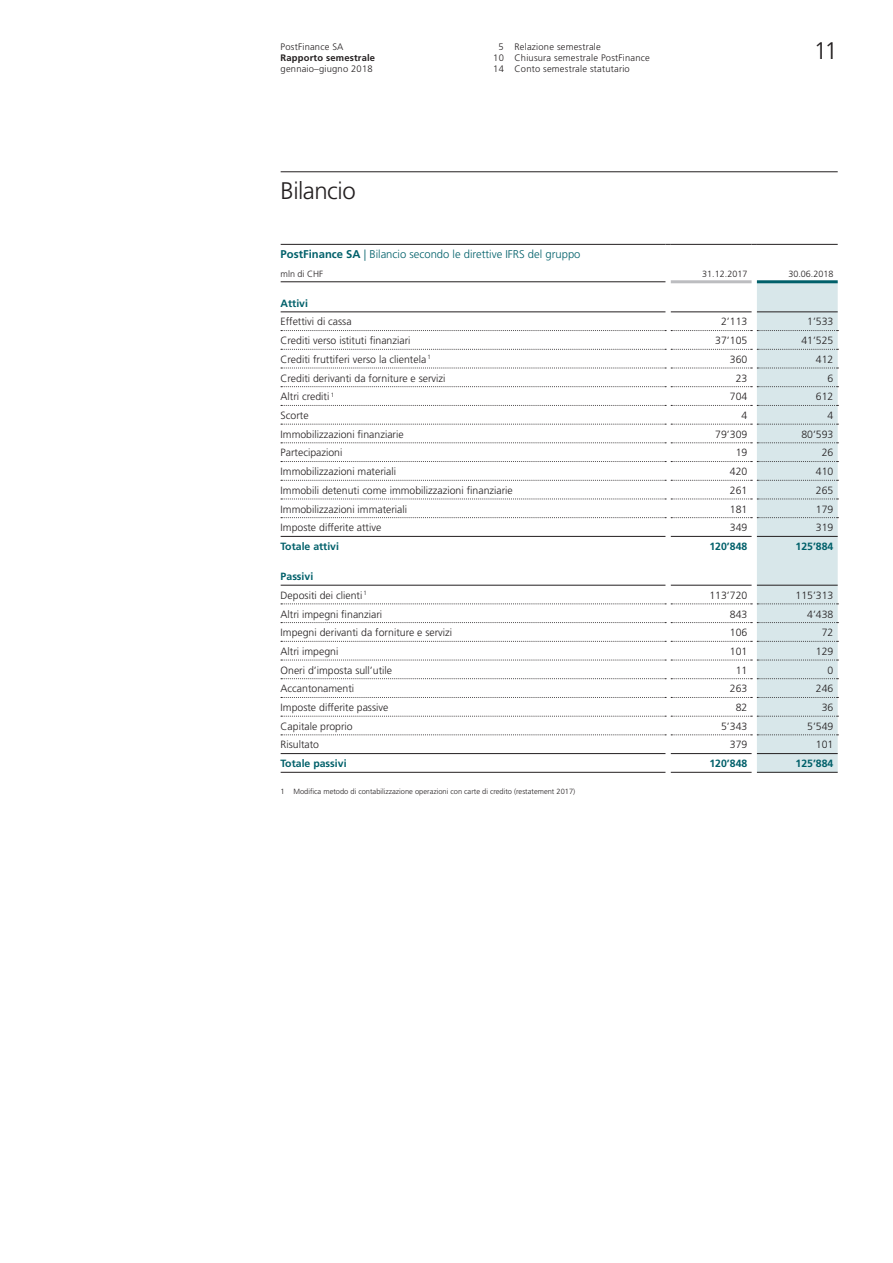
<style>
.page{position:relative;width:893px;height:1263px;background:#fff}
.page>*{position:absolute;margin:0;border:0;box-sizing:border-box;transform-origin:0 0}
.H_02_16pt_mit_Linie{font:300 24px "Frutiger LT Std";letter-spacing:-.025em;color:#231f20}
.HEAD_TITLE{font:300 11.25px "Frutiger LT Std";color:#00606a}
.LINE{font:300 10.5px "Frutiger LT Std";color:#231f20}
.LINE_SOLID{font:300 10.5px "Frutiger LT Std";color:#231f20}
.LINE_BOLD{font:700 10.5px "Frutiger LT Std";color:#00606a}
.NOLINE_BOLD{font:700 10.5px "Frutiger LT Std";color:#00606a}
.t1{font:300 9.3px/11.2px "Frutiger LT Std";letter-spacing:.02em;color:#231f20}
.t2{font:700 9.3px "Frutiger LT Std";letter-spacing:.02em;color:#231f20}
.HEAD{font:300 9px "Frutiger LT Std";color:#231f20}
.HEAD2{font:300 9px "Frutiger LT Std";color:#231f20}
.FOOTNOTE{font:300 7.5px "Frutiger LT Std";color:#231f20}
.s1{font-weight:700}
</style>
<div class="page">
<hr style="left:281px;top:171px;width:557px;height:1px;background:#231f20">
<hr style="left:281px;top:244px;width:384px;height:1px;background:#231f20">
<hr style="left:671px;top:244px;width:81px;height:1px;background:#231f20">
<hr style="left:757px;top:244px;width:81px;height:1px;background:#231f20">
<hr style="left:281px;top:281px;width:384px;height:1px;background:#231f20">
<hr style="left:281px;top:772px;width:384px;height:1px;background:#231f20">
<hr style="left:671px;top:772px;width:81px;height:1px;background:#231f20">
<hr style="left:757px;top:772px;width:81px;height:1px;background:#231f20">
<hr style="left:757px;top:280px;width:81px;height:3px;background:#00606a">
<svg style="left:281px;top:282px;width:557px;height:490px"></svg>
<hr style="left:671px;top:280px;width:81px;height:3px;background:#bcbdc0">
<p class="t1" style="left:281px;top:41px;width:64px">PostFinance SA</p>
<p class="t2" style="left:281px;top:52px;width:96px">Rapporto semestrale</p>
<p class="t1" style="left:281px;top:63px;width:93px">gennaio–giugno 2018</p>
<p class="H_02_16pt_mit_Linie" style="left:281px;top:177px;width:77px">Bilancio</p>
<p class="t1" style="left:493px;top:41px;width:158px;text-indent:5px">5 Relazione semestrale<br>10 Chiusura semestrale PostFinance<br>14 Conto semestrale statutario</p>
<h1 class="H_02_16pt_mit_Linie" style="left:814px;top:37px;width:25px">11</h1>
<p class="HEAD_TITLE" style="left:281px;top:248px;width:301px"><span class="s1">PostFinance SA</span> | Bilancio secondo le direttive IFRS del gruppo</p>
<p class="HEAD2" style="left:281px;top:268px;width:44px">mln di CHF</p>
<p class="HEAD" style="left:702px;top:268px;width:47px">31.12.2017</p>
<p class="HEAD" style="left:788px;top:268px;width:47px">30.06.2018</p>
<p class="LINE_BOLD" style="left:281px;top:297px;width:29px">Attivi</p>
<p class="LINE" style="left:281px;top:316px;width:72px">Effettivi di cassa</p>
<p class="LINE" style="left:721px;top:316px;width:28px">2’113</p>
<p class="LINE" style="left:807px;top:316px;width:28px">1’533</p>
<p class="LINE" style="left:281px;top:335px;width:131px">Crediti verso istituti finanziari</p>
<p class="LINE" style="left:715px;top:335px;width:34px">37’105</p>
<p class="LINE" style="left:801px;top:335px;width:34px">41’525</p>
<p class="LINE" style="left:281px;top:353px;width:152px">Crediti fruttiferi verso la clientela <sup>1</sup></p>
<p class="LINE" style="left:730px;top:353px;width:19px">360</p>
<p class="LINE" style="left:816px;top:353px;width:19px">412</p>
<p class="LINE" style="left:281px;top:372px;width:166px">Crediti derivanti da forniture e servizi</p>
<p class="LINE" style="left:736px;top:372px;width:13px">23</p>
<p class="LINE" style="left:828px;top:372px;width:7px">6</p>
<p class="LINE" style="left:281px;top:391px;width:55px">Altri crediti <sup>1</sup></p>
<p class="LINE" style="left:730px;top:391px;width:19px">704</p>
<p class="LINE" style="left:816px;top:391px;width:19px">612</p>
<p class="LINE" style="left:281px;top:409px;width:29px">Scorte</p>
<p class="LINE" style="left:741px;top:409px;width:7px">4</p>
<p class="LINE" style="left:828px;top:409px;width:7px">4</p>
<p class="LINE" style="left:281px;top:428px;width:125px">Immobilizzazioni finanziarie</p>
<p class="LINE" style="left:715px;top:428px;width:34px">79’309</p>
<p class="LINE" style="left:801px;top:428px;width:34px">80’593</p>
<p class="LINE" style="left:281px;top:447px;width:63px">Partecipazioni</p>
<p class="LINE" style="left:736px;top:447px;width:13px">19</p>
<p class="LINE" style="left:822px;top:447px;width:13px">26</p>
<p class="LINE" style="left:281px;top:466px;width:117px">Immobilizzazioni materiali</p>
<p class="LINE" style="left:730px;top:466px;width:19px">420</p>
<p class="LINE" style="left:816px;top:466px;width:19px">410</p>
<p class="LINE" style="left:281px;top:484px;width:234px">Immobili detenuti come immobilizzazioni finanziarie</p>
<p class="LINE" style="left:730px;top:484px;width:19px">261</p>
<p class="LINE" style="left:816px;top:484px;width:19px">265</p>
<p class="LINE" style="left:281px;top:503px;width:128px">Immobilizzazioni immateriali</p>
<p class="LINE" style="left:730px;top:503px;width:19px">181</p>
<p class="LINE" style="left:816px;top:503px;width:19px">179</p>
<p class="LINE_SOLID" style="left:281px;top:522px;width:102px">Imposte differite attive</p>
<p class="LINE_SOLID" style="left:730px;top:522px;width:19px">349</p>
<p class="LINE_SOLID" style="left:816px;top:522px;width:19px">319</p>
<p class="NOLINE_BOLD" style="left:281px;top:540px;width:60px">Totale attivi</p>
<p class="NOLINE_BOLD" style="left:709px;top:540px;width:39px">120’848</p>
<p class="NOLINE_BOLD" style="left:795px;top:540px;width:39px">125’884</p>
<p class="LINE_BOLD" style="left:281px;top:570px;width:34px">Passivi</p>
<p class="LINE" style="left:281px;top:589px;width:88px">Depositi dei clienti <sup>1</sup></p>
<p class="LINE" style="left:709px;top:589px;width:39px">113’720</p>
<p class="LINE" style="left:795px;top:589px;width:39px">115’313</p>
<p class="LINE" style="left:281px;top:608px;width:103px">Altri impegni finanziari</p>
<p class="LINE" style="left:730px;top:608px;width:19px">843</p>
<p class="LINE" style="left:807px;top:608px;width:28px">4’438</p>
<p class="LINE" style="left:281px;top:627px;width:173px">Impegni derivanti da forniture e servizi</p>
<p class="LINE" style="left:730px;top:627px;width:19px">106</p>
<p class="LINE" style="left:822px;top:627px;width:13px">72</p>
<p class="LINE" style="left:281px;top:645px;width:59px">Altri impegni</p>
<p class="LINE" style="left:730px;top:645px;width:19px">101</p>
<p class="LINE" style="left:816px;top:645px;width:19px">129</p>
<p class="LINE" style="left:281px;top:664px;width:113px">Oneri d’imposta sull’utile</p>
<p class="LINE" style="left:736px;top:664px;width:13px">11</p>
<p class="LINE" style="left:828px;top:664px;width:7px">0</p>
<p class="LINE" style="left:281px;top:683px;width:75px">Accantonamenti</p>
<p class="LINE" style="left:730px;top:683px;width:19px">263</p>
<p class="LINE" style="left:816px;top:683px;width:19px">246</p>
<p class="LINE" style="left:281px;top:701px;width:109px">Imposte differite passive</p>
<p class="LINE" style="left:736px;top:701px;width:13px">82</p>
<p class="LINE" style="left:822px;top:701px;width:13px">36</p>
<p class="LINE" style="left:281px;top:720px;width:74px">Capitale proprio</p>
<p class="LINE" style="left:721px;top:720px;width:28px">5’343</p>
<p class="LINE" style="left:807px;top:720px;width:28px">5’549</p>
<p class="LINE_SOLID" style="left:281px;top:739px;width:40px">Risultato</p>
<p class="LINE_SOLID" style="left:730px;top:739px;width:19px">379</p>
<p class="LINE_SOLID" style="left:816px;top:739px;width:19px">101</p>
<p class="LINE_BOLD" style="left:281px;top:757px;width:67px">Totale passivi</p>
<p class="LINE_BOLD" style="left:709px;top:757px;width:39px">120’848</p>
<p class="LINE_BOLD" style="left:795px;top:757px;width:39px">125’884</p>
<p class="FOOTNOTE" style="left:281px;top:787px;width:296px">1 Modifica metodo di contabilizzazione operazioni con carte di credito (restatement 2017)</p>
</div>
